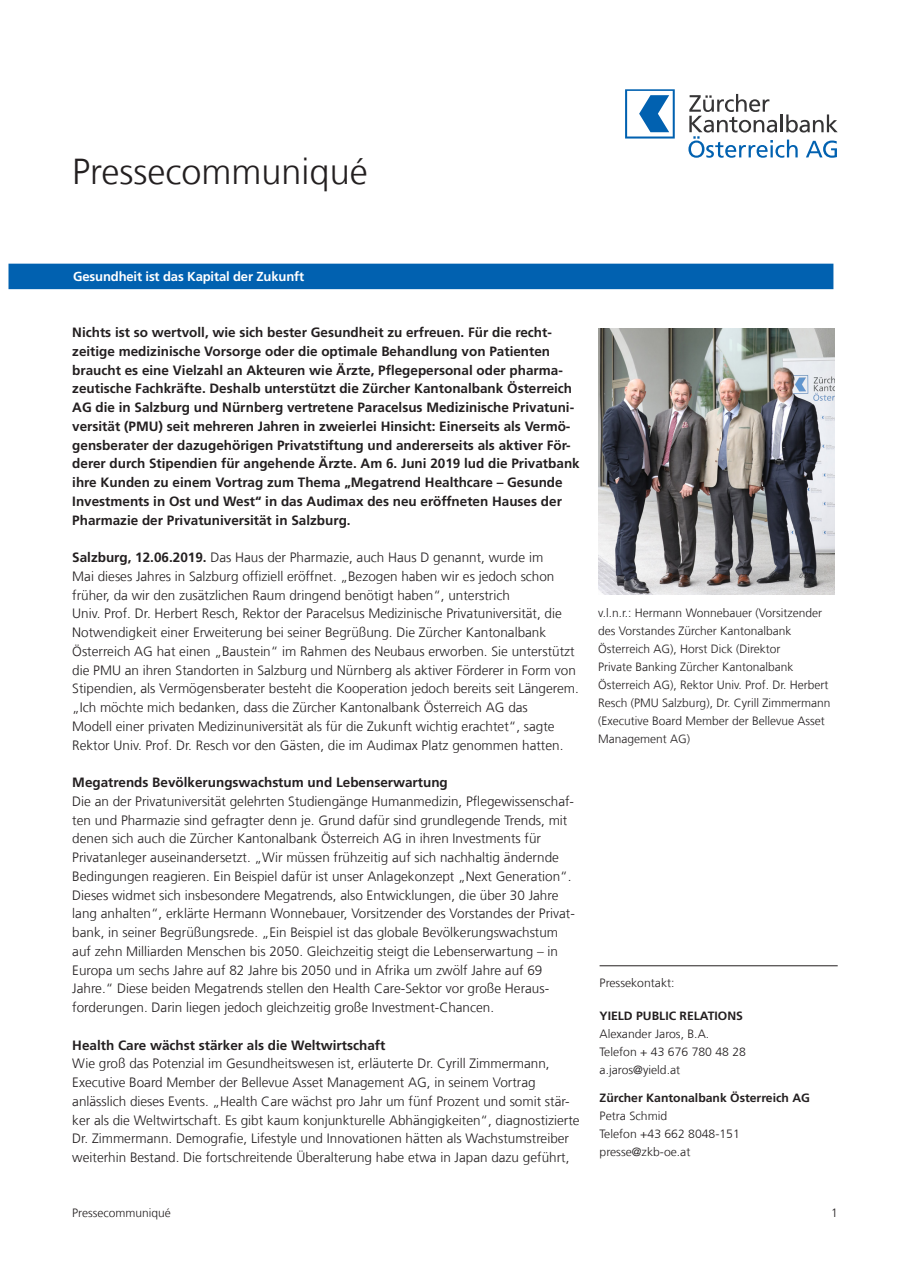
<style>
.page{position:relative;width:910px;height:1280px;background:#fff}
.page>*{position:absolute;margin:0;border:0;box-sizing:border-box;transform-origin:0 0}
.t1{font:300 36px "Frutiger For ZKB";color:#231f20}
.Fließtext{font:300 13.5px/18.8px "Frutiger For ZKB";color:#231f20}
.Fließtext-2{font:700 13.5px/18.8px "Frutiger For ZKB";color:#231f20}
.Fließtext-3{font:700 13.05px "Frutiger For ZKB";letter-spacing:-.01em;color:#fff}
.BILD_Legende_Fließte{font:300 12px/18px "Frutiger For ZKB";color:#231f20}
.t2{font:700 12px "Frutiger For ZKB";color:#231f20}
.Fußzeile__Pressekont{font:300 12px "Frutiger For ZKB";color:#231f20}
.s1{font-weight:700}
</style>
<div class="page">
<div style="left:9px;top:264px;width:824px;height:25px;background:#0161b0"></div>
<svg style="left:625px;top:89px;width:50px;height:50px"></svg>
<svg style="left:688px;top:94px;width:150px;height:64px"></svg>
<hr style="left:600px;top:965px;width:238px;height:1px;background:#231f20">
<img style="left:598px;top:329px;width:236px;height:265px">
<h1 class="t1" style="left:72px;top:151px;width:297px">Pressecommuniqué</h1>
<p class="Fließtext-3" style="left:73px;top:269px;width:233px">Gesundheit ist das Kapital der Zukunft</p>
<p class="Fließtext-2" style="left:72px;top:323px;width:509px">Nichts ist so wertvoll, wie sich bester Gesundheit zu erfreuen. Für die recht&shy;zeitige medizinische Vorsorge oder die optimale Behandlung von Patienten braucht es eine Vielzahl an Akteuren wie Ärzte, Pflegepersonal oder pharma&shy;zeutische Fachkräfte. Deshalb unterstützt die Zürcher Kantonalbank Österreich AG die in Salzburg und Nürnberg vertretene Paracelsus Medizinische Privatuni&shy;versität (PMU) seit mehreren Jahren in zweierlei Hinsicht: Einerseits als Vermö&shy;gensberater der dazugehörigen Privatstiftung und andererseits als aktiver För&shy;derer durch Stipendien für angehende Ärzte. Am 6. Juni 2019 lud die Privatbank ihre Kunden zu einem Vortrag zum Thema „Megatrend Healthcare – Gesunde Investments in Ost und West“ in das Audimax des neu eröffneten Hauses der Pharmazie der Privatuniversität in Salzburg.</p>
<p class="Fließtext" style="left:72px;top:548px;width:472px"><span class="s1">Salzburg, 12.06.2019.</span> Das Haus der Pharmazie, auch Haus D genannt, wurde im</p>
<p class="Fließtext" style="left:72px;top:567px;width:484px">Mai dieses Jahres in Salzburg offiziell eröffnet. „Bezogen haben wir es jedoch schon</p>
<p class="Fließtext" style="left:72px;top:586px;width:439px">früher, da wir den zusätzlichen Raum dringend benötigt haben“, unterstrich</p>
<p class="Fließtext" style="left:72px;top:604px;width:491px">Univ. Prof. Dr. Herbert Resch, Rektor der Paracelsus Medizinische Privatuniversität, die<br>Notwendigkeit einer Erweiterung bei seiner Begrüßung. Die Zürcher Kantonalbank</p>
<p class="Fließtext" style="left:72px;top:642px;width:508px">Österreich AG hat einen „Baustein“ im Rahmen des Neubaus erworben. Sie unterstützt die PMU an ihren Standorten in Salzburg und Nürnberg als aktiver Förderer in Form von Stipendien, als Vermögensberater besteht die Kooperation jedoch bereits seit Längerem. „Ich möchte mich bedanken, dass die Zürcher Kantonalbank Österreich AG das</p>
<p class="Fließtext" style="left:72px;top:717px;width:493px">Modell einer privaten Medizinuniversität als für die Zukunft wichtig erachtet“, sagte<br>Rektor Univ. Prof. Dr. Resch vor den Gästen, die im Audimax Platz genommen hatten.</p>
<p class="Fließtext-2" style="left:72px;top:773px;width:377px">Megatrends Bevölkerungswachstum und Lebenserwartung</p>
<p class="Fließtext" style="left:72px;top:792px;width:503px">Die an der Privatuniversität gelehrten Studiengänge Humanmedizin, Pflegewissenschaf&shy;ten und Pharmazie sind gefragter denn je. Grund dafür sind grundlegende Trends, mit denen sich auch die Zürcher Kantonalbank Österreich AG in ihren Investments für</p>
<p class="Fließtext" style="left:72px;top:848px;width:504px">Privatanleger auseinandersetzt. „Wir müssen frühzeitig auf sich nachhaltig ändernde Bedingungen reagieren. Ein Beispiel dafür ist unser Anlagekonzept „Next Generation“.<br>Dieses widmet sich insbesondere Megatrends, also Entwicklungen, die über 30 Jahre lang anhalten“, erklärte Hermann Wonnebauer, Vorsitzender des Vorstandes der Privat&shy;bank, in seiner Begrüßungsrede. „Ein Beispiel ist das globale Bevölkerungswachstum</p>
<p class="Fließtext" style="left:72px;top:942px;width:487px">auf zehn Milliarden Menschen bis 2050. Gleichzeitig steigt die Lebenserwartung – in</p>
<p class="Fließtext" style="left:72px;top:961px;width:478px">Europa um sechs Jahre auf 82 Jahre bis 2050 und in Afrika um zwölf Jahre auf 69<br>Jahre.“ Diese beiden Megatrends stellen den Health Care-Sektor vor große Heraus-</p>
<p class="Fließtext" style="left:72px;top:998px;width:423px">forderungen. Darin liegen jedoch gleichzeitig große Investment-Chancen.</p>
<p class="Fließtext-2" style="left:72px;top:1036px;width:315px">Health Care wächst stärker als die Weltwirtschaft</p>
<p class="Fließtext" style="left:72px;top:1054px;width:479px">Wie groß das Potenzial im Gesundheitswesen ist, erläuterte Dr. Cyrill Zimmermann,</p>
<p class="Fließtext" style="left:72px;top:1073px;width:465px">Executive Board Member der Bellevue Asset Management AG, in seinem Vortrag</p>
<p class="Fließtext" style="left:72px;top:1092px;width:509px">anlässlich dieses Events. „Health Care wächst pro Jahr um fünf Prozent und somit stär&shy;ker als die Weltwirtschaft. Es gibt kaum konjunkturelle Abhängigkeiten“, diagnostizierte</p>
<p class="Fließtext" style="left:72px;top:1129px;width:498px">Dr. Zimmermann. Demografie, Lifestyle und Innovationen hätten als Wachstumstreiber</p>
<p class="Fließtext" style="left:72px;top:1148px;width:499px">weiterhin Bestand. Die fortschreitende Überalterung habe etwa in Japan dazu geführt,</p>
<p class="BILD_Legende_Fließte" style="left:598px;top:604px;width:225px">v.l.n.r.: Hermann Wonnebauer (Vorsitzender des Vorstandes Zürcher Kantonalbank</p>
<p class="BILD_Legende_Fließte" style="left:598px;top:640px;width:184px">Österreich AG), Horst Dick (Direktor</p>
<p class="BILD_Legende_Fließte" style="left:598px;top:658px;width:197px">Private Banking Zürcher Kantonalbank</p>
<p class="BILD_Legende_Fließte" style="left:598px;top:676px;width:234px">Österreich AG), Rektor Univ. Prof. Dr. Herbert Resch (PMU Salzburg), Dr. Cyrill Zimmermann (Executive Board Member der Bellevue Asset Management AG)</p>
<p class="BILD_Legende_Fließte" style="left:600px;top:973px;width:77px">Pressekontakt:</p>
<p class="t2" style="left:600px;top:1008px;width:145px">YIELD PUBLIC RELATIONS</p>
<p class="BILD_Legende_Fließte" style="left:600px;top:1024px;width:148px">Alexander Jaros, B.A.<br>Telefon + 43 676 780 48 28 a.jaros@yield.at</p>
<p class="t2" style="left:600px;top:1091px;width:212px">Zürcher Kantonalbank Österreich AG</p>
<p class="BILD_Legende_Fließte" style="left:600px;top:1107px;width:142px">Petra Schmid<br>Telefon +43 662 8048-151 presse@zkb-oe.at</p>
<p class="Fußzeile__Pressekont" style="left:72px;top:1205px;width:100px">Pressecommuniqué</p>
<p class="Fußzeile__Pressekont" style="left:831px;top:1205px;width:8px">1</p>
</div>
